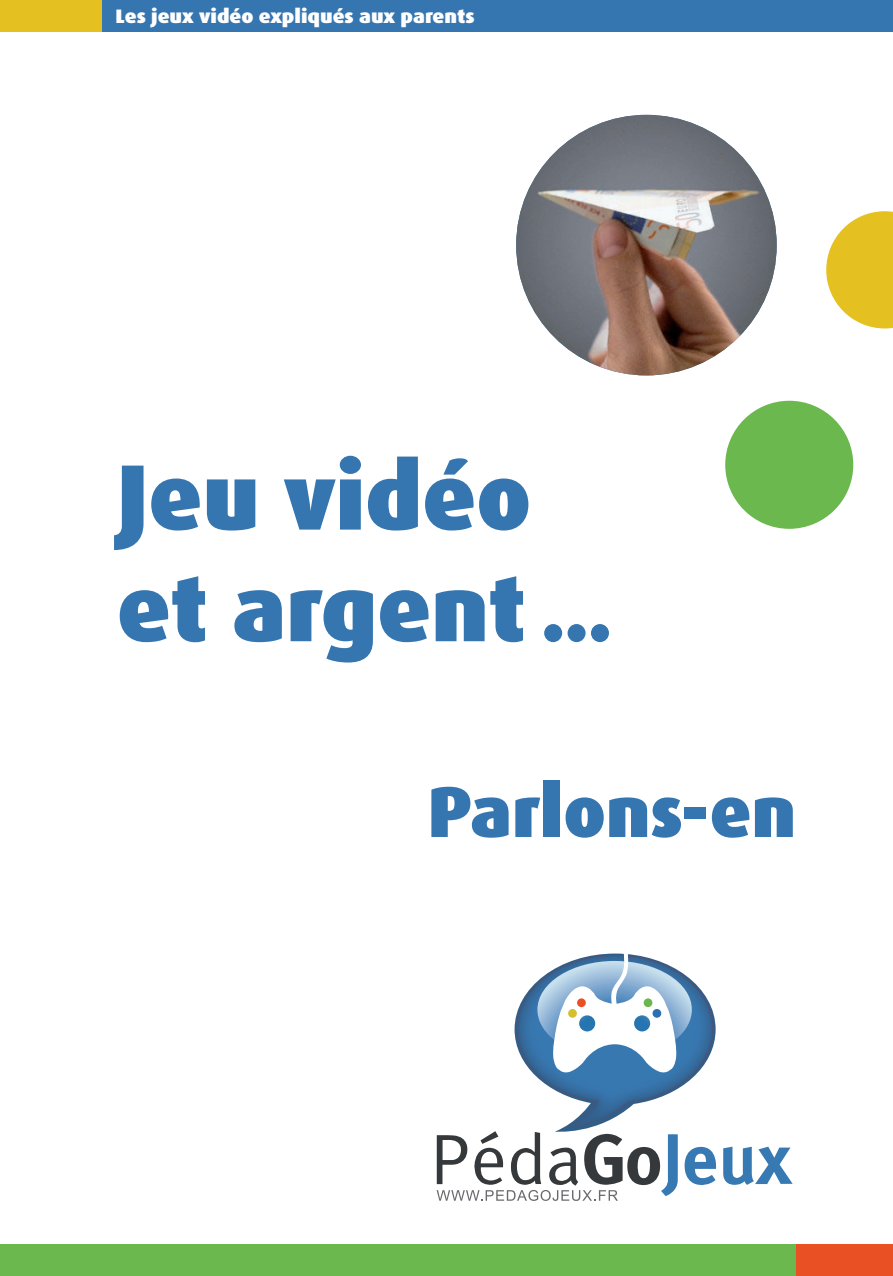
<style>
.page{position:relative;width:893px;height:1276px;background:#fff}
.page>*{position:absolute;margin:0;border:0;box-sizing:border-box;transform-origin:0 0}
.t1{font:900 93px/111.6px "Dax";color:#3576b1}
.t2{font:900 72px "Dax";color:#3576b1}
.t3{font:900 19.5px "Dax";color:#fff;scale:1.05 1}
.s1{font-size:75px}
</style>
<div class="page">
<div style="left:97px;top:0;width:796px;height:31px;background:#3576b1"></div>
<div style="left:0;top:0;width:101px;height:31px;background:#e4c120"></div>
<div style="left:0;top:1244px;width:796px;height:32px;background:#6bb84e"></div>
<div style="left:796px;top:1244px;width:97px;height:32px;background:#e95124"></div>
<div style="left:725px;top:401px;width:128px;height:128px;background:#6bb84e;border-radius:50%"></div>
<svg style="left:826px;top:211px;width:67px;height:117px"></svg>
<img style="left:516px;top:115px;width:261px;height:260px;border-radius:130px">
<svg style="left:437px;top:953px;width:356px;height:248px"></svg>
<p class="t3" style="left:116px;top:5px;width:343px">Les jeux vidéo expliqués aux parents</p>
<h1 class="t1" style="left:117px;top:442px;width:496px">Jeu vidéo et argent <span class="s1">...</span></h1>
<h2 class="t2" style="left:428px;top:770px;width:370px">Parlons-en</h2>
</div>
